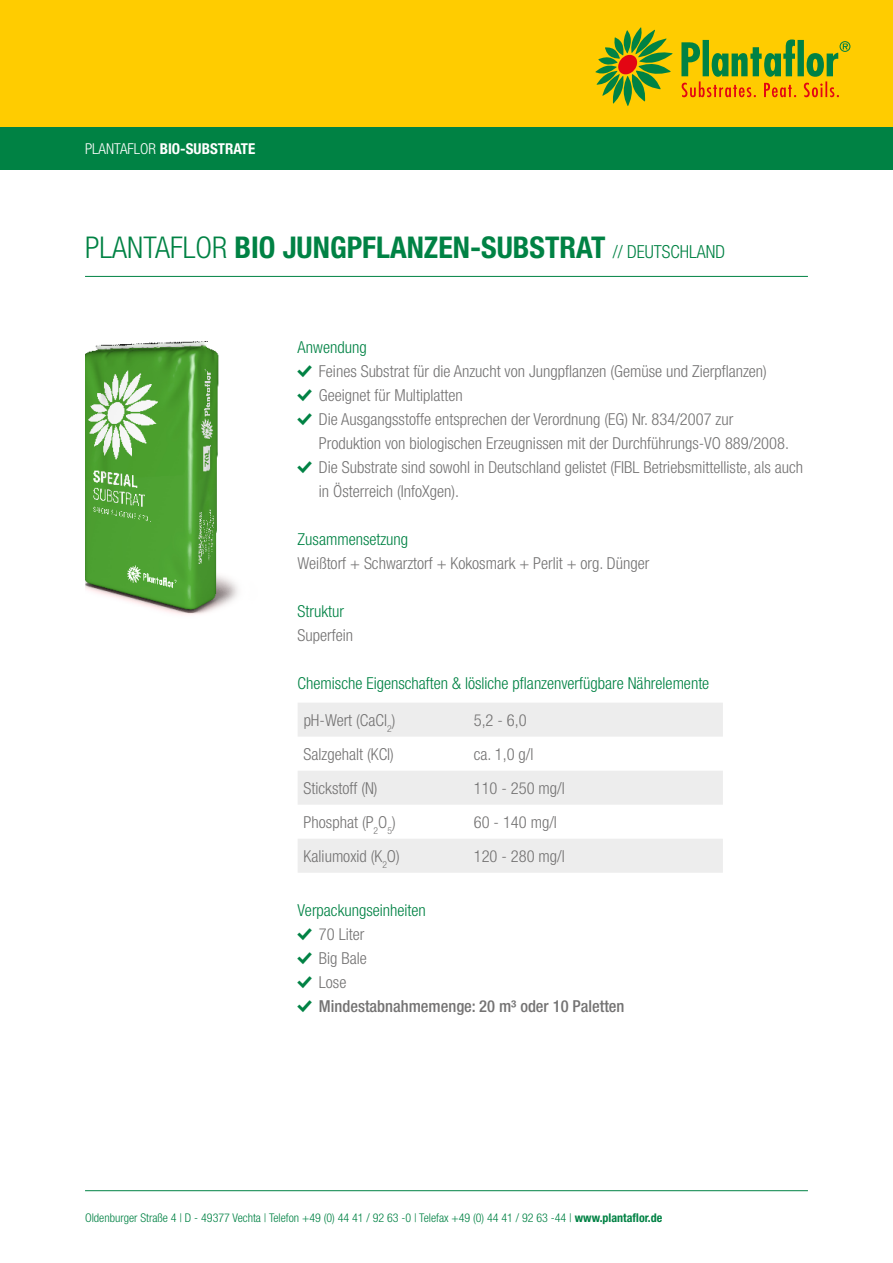
<style>
.page{position:relative;width:893px;height:1263px;background:#fff}
.page>*{position:absolute;margin:0;border:0;box-sizing:border-box;transform-origin:0 0}
.t1{font:700 condensed 30px "Helvetica Neue";color:#008244}
.t2{font:300 condensed 16.5px/24px "Helvetica Neue";color:#747373}
.t3{font:300 condensed 16.5px "Helvetica Neue";color:#008244}
.t4{font:500 condensed 16.5px "Helvetica Neue";color:#747373}
.t5{font:700 condensed 15px "Helvetica Neue";color:#fff}
.t6{font:300 condensed 12px "Helvetica Neue";color:#008244}
.s1{font-weight:300}
.s2{font-weight:300;font-size:18px}
.s3{font-weight:700}
</style>
<div class="page">
<div style="left:0;top:0;width:893px;height:128px;background:#fc0"></div>
<svg style="left:595px;top:27px;width:78px;height:79px"></svg>
<svg style="left:681px;top:39px;width:169px;height:58px"></svg>
<div style="left:0;top:128px;width:893px;height:42px;background:#008244"></div>
<hr style="left:85px;top:1190px;width:723px;height:1px;background:#008244">
<hr style="left:85px;top:276px;width:723px;height:1px;background:#008244">
<img style="left:85px;top:341px;width:153px;height:274px">
<svg style="left:298px;top:703px;width:425px;height:170px;fill:#ededed"></svg>
<p class="t5" style="left:85px;top:140px;width:172px"><span class="s1">PLANTAFLOR</span> BIO-SUBSTRATE</p>
<h1 class="t1" style="left:85px;top:229px;width:642px"><span class="s1">PLANTAFLOR</span> BIO JUNGPFLANZEN-SUBSTRAT <span class="s2">// DEUTSCHLAND</span></h1>
<p class="t3" style="left:298px;top:338px;width:71px">Anwendung</p>
<p class="t2" style="left:319px;top:359px;width:486px">Feines Substrat für die Anzucht von Jungpflanzen (Gemüse und Zierpflanzen)<br>Geeignet für Multiplatten<br>Die Ausgangsstoffe entsprechen der Verordnung (EG) Nr. 834/2007 zur<br>Produktion von biologischen Erzeugnissen mit der Durchführungs-VO 889/2008.<br>Die Substrate sind sowohl in Deutschland gelistet (FIBL Betriebsmittelliste, als auch in Österreich (InfoXgen).</p>
<p class="t3" style="left:298px;top:530px;width:112px">Zusammensetzung</p>
<p class="t2" style="left:298px;top:551px;width:353px">Weißtorf + Schwarztorf + Kokosmark + Perlit + org. Dünger</p>
<p class="t3" style="left:298px;top:602px;width:48px">Struktur</p>
<p class="t2" style="left:298px;top:623px;width:57px">Superfein</p>
<p class="t3" style="left:298px;top:674px;width:413px">Chemische Eigenschaften &amp; lösliche pflanzenverfügbare Nährelemente</p>
<p class="t2" style="left:304px;top:708px;width:93px">pH-Wert (CaCl<sub>2</sub>)</p>
<p class="t2" style="left:474px;top:708px;width:55px">5,2 - 6,0</p>
<p class="t2" style="left:304px;top:742px;width:92px">Salzgehalt (KCl)</p>
<p class="t2" style="left:474px;top:742px;width:61px">ca. 1,0 g/l</p>
<p class="t2" style="left:304px;top:776px;width:75px">Stickstoff (N)</p>
<p class="t2" style="left:474px;top:776px;width:93px">110 - 250 mg/l</p>
<p class="t2" style="left:304px;top:810px;width:94px">Phosphat (P<sub>2</sub>O<sub>5</sub>)</p>
<p class="t2" style="left:474px;top:810px;width:85px">60 - 140 mg/l</p>
<p class="t2" style="left:304px;top:844px;width:98px">Kaliumoxid (K<sub>2</sub>O)</p>
<p class="t2" style="left:474px;top:844px;width:93px">120 - 280 mg/l</p>
<p class="t3" style="left:298px;top:900px;width:130px">Verpackungseinheiten</p>
<p class="t2" style="left:319px;top:922px;width:49px">70 Liter<br>Big Bale<br>Lose</p>
<p class="t4" style="left:319px;top:996px;width:307px">Mindestabnahmemenge: 20 m³ oder 10 Paletten</p>
<p class="t6" style="left:85px;top:1210px;width:579px">Oldenburger Straße 4 | D - 49377 Vechta | Telefon +49 (0) 44 41 / 92 63 -0 | Telefax +49 (0) 44 41 / 92 63 -44 | <span class="s3">www.plantaflor.de</span></p>
</div>
